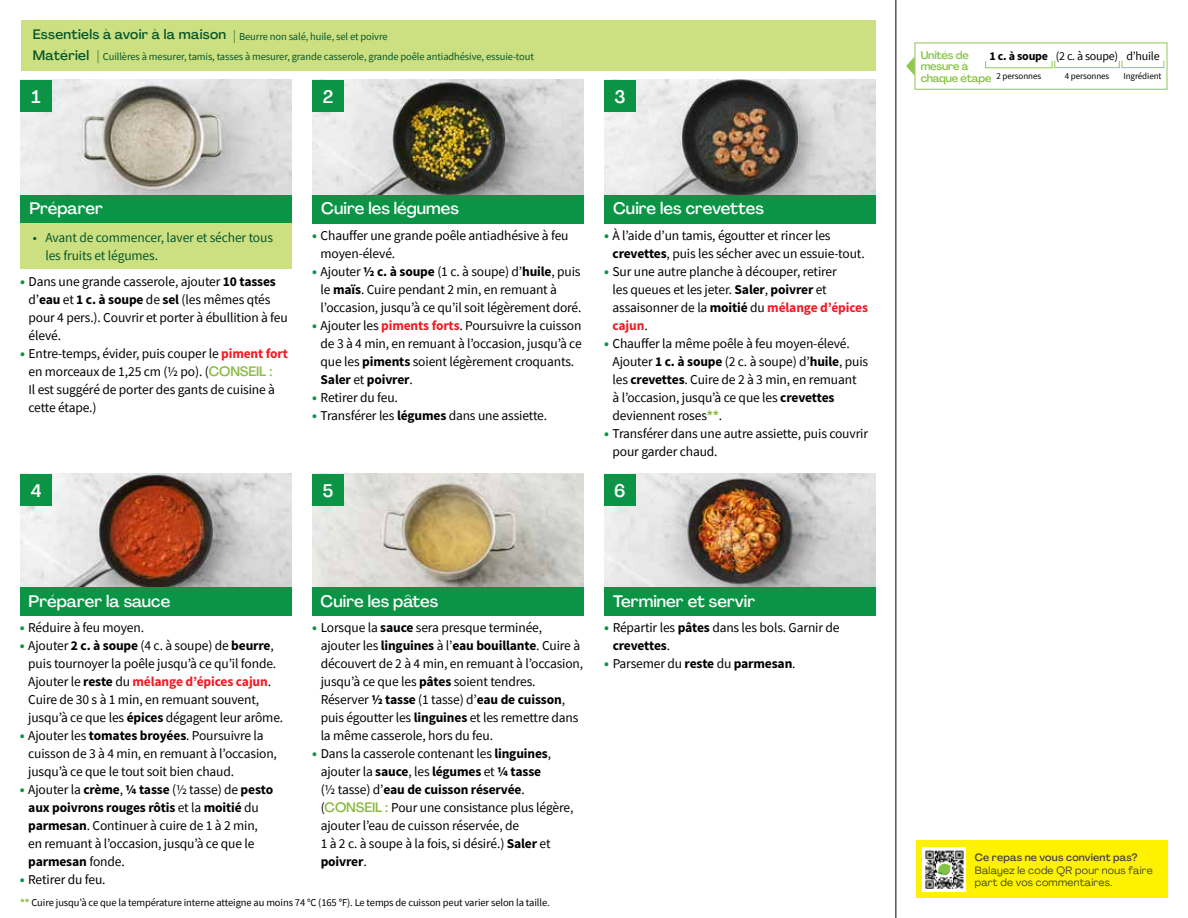
<style>
.page{position:relative;width:1188px;height:918px;background:#fff}
.page>*{position:absolute;margin:0;border:0;box-sizing:border-box;transform-origin:0 0}
.t1{font:500 18px "Agrandir";color:#fff}
.t2{font:500 16.5px "Agrandir";color:#fff}
.t3{font:13.5px/18px "Source Sans Pro";letter-spacing:-.01em;color:#000}
.t4{font:13.5px/18px "Source Sans Pro";letter-spacing:-.01em;color:#05562c}
.t5{font:500 13.5px "Agrandir";letter-spacing:.02em;color:#05562c}
.t6{font:12px "Source Sans Pro";letter-spacing:-.02em;color:#000}
.t7{font:500 11.1px/11.7px "Agrandir";letter-spacing:-.015em;color:#82c341}
.t8{font:10.5px "Source Sans Pro";letter-spacing:-.01em;color:#05562c}
.t9{font:10.5px "Source Sans Pro";letter-spacing:-.01em;color:#000}
.t10{font:10.5px/12.8px "Agrandir";letter-spacing:.02em;color:#414042}
.t11{font:500 10.5px "Agrandir";letter-spacing:.02em;color:#414042}
.t12{font:9px "Source Sans Pro";letter-spacing:-.01em;color:#000}
.s1{font-family:"Agrandir";font-weight:500;font-size:13.5px}
.s2{font-weight:700;font-size:14.25px;color:#0b9446}
.s3{font-weight:700}
.s4{font-weight:700;color:#ed1d24}
.s5{font-family:"Agrandir";font-weight:500;color:#8cba42}
.s6{font-weight:700;color:#8cba42}
</style>
<div class="page">
<img style="left:20px;top:474px;width:272px;height:113px">
<img style="left:312px;top:474px;width:272px;height:113px">
<img style="left:604px;top:473px;width:272px;height:114px">
<img style="left:20px;top:80px;width:272px;height:115px">
<img style="left:312px;top:80px;width:272px;height:115px">
<img style="left:604px;top:80px;width:272px;height:115px">
<div style="left:312px;top:195px;width:272px;height:29px;background:#0b9446"></div>
<div style="left:20px;top:195px;width:272px;height:29px;background:#0b9446"></div>
<div style="left:20px;top:587px;width:272px;height:29px;background:#0b9446"></div>
<div style="left:312px;top:587px;width:272px;height:29px;background:#0b9446"></div>
<div style="left:604px;top:587px;width:272px;height:29px;background:#0b9446"></div>
<div style="left:604px;top:195px;width:272px;height:29px;background:#0b9446"></div>
<div style="left:21px;top:20px;width:855px;height:51px;background:#cde081"></div>
<div style="left:20px;top:224px;width:272px;height:45px;background:#cde081"></div>
<hr style="left:896px;top:0;width:1px;height:918px;background:#000">
<div style="left:20px;top:474px;width:32px;height:32px;background:#0b9446"></div>
<div style="left:20px;top:80px;width:32px;height:32px;background:#0b9446"></div>
<div style="left:312px;top:474px;width:32px;height:32px;background:#0b9446"></div>
<div style="left:312px;top:80px;width:32px;height:32px;background:#0b9446"></div>
<div style="left:604px;top:474px;width:32px;height:32px;background:#0b9446"></div>
<div style="left:604px;top:80px;width:32px;height:32px;background:#0b9446"></div>
<svg style="left:906px;top:56px;width:9px;height:20px"></svg>
<div style="left:915px;top:43px;width:252px;height:47px;border:1px solid #91c84e"></div>
<div style="left:985px;top:61px;width:67px;height:7px;border:1px solid #91c84e"></div>
<div style="left:1054px;top:60px;width:66px;height:8px;border:1px solid #91c84e"></div>
<div style="left:1122px;top:60px;width:42px;height:8px;border:1px solid #91c84e"></div>
<div style="left:916px;top:840px;width:252px;height:58px;background:#fff200"></div>
<img style="left:923px;top:847px;width:43px;height:45px">
<svg style="left:938px;top:864px;width:13px;height:11px"></svg>
<p class="t5" style="left:33px;top:26px;width:195px">Essentiels à avoir à la maison</p>
<p class="t8" style="left:233px;top:30px;width:156px"><span class="s1">|</span> Beurre non salé, huile, sel et poivre</p>
<p class="t5" style="left:33px;top:47px;width:58px">Matériel</p>
<p class="t8" style="left:97px;top:50px;width:438px"><span class="s1">|</span> Cuillères à mesurer, tamis, tasses à mesurer, grande casserole, grande poêle antiadhésive, essuie-tout</p>
<h1 class="t1" style="left:32px;top:86px;width:11px">1</h1>
<h1 class="t1" style="left:323px;top:86px;width:12px">2</h1>
<h1 class="t1" style="left:614px;top:85px;width:13px">3</h1>
<p class="t2" style="left:29px;top:198px;width:75px">Préparer</p>
<p class="t2" style="left:321px;top:198px;width:139px">Cuire les légumes</p>
<p class="t2" style="left:613px;top:198px;width:152px">Cuire les crevettes</p>
<p class="t4" style="left:45px;top:229px;width:229px;text-indent:-13px">• Avant de commencer, laver et sécher tous les fruits et légumes.</p>
<p class="t3" style="left:29px;top:273px;width:261px;text-indent:-9px"><span class="s2">•</span> Dans une grande casserole, ajouter <span class="s3">10 tasses </span>d’<span class="s3">eau</span> et <span class="s3">1 c. à soupe</span> de <span class="s3">sel</span> (les mêmes qtés pour 4 pers.). Couvrir et porter à ébullition à feu élevé.</p>
<p class="t3" style="left:29px;top:345px;width:261px;text-indent:-9px"><span class="s2">•</span> Entre-temps, évider, puis couper le <span class="s4">piment fort </span>en morceaux de 1,25 cm (½ po). (<span class="s5">CONSEIL :<br></span>Il est suggéré de porter des gants de cuisine à cette étape.)</p>
<p class="t3" style="left:321px;top:226px;width:250px;text-indent:-9px"><span class="s2">•</span> Chauffer une grande poêle antiadhésive à feu moyen-élevé.</p>
<p class="t3" style="left:321px;top:262px;width:262px;text-indent:-9px"><span class="s2">•</span> Ajouter <span class="s3">½ c. à soupe</span> (1 c. à soupe) d’<span class="s3">huile</span>, puis le <span class="s3">maïs</span>. Cuire pendant 2 min, en remuant à l’occasion, jusqu’à ce qu’il soit légèrement doré.</p>
<p class="t3" style="left:321px;top:316px;width:263px;text-indent:-9px"><span class="s2">•</span> Ajouter les <span class="s4">piments forts</span>. Poursuivre la cuisson de 3 à 4 min, en remuant à l’occasion, jusqu’à ce que les <span class="s3">piments</span> soient légèrement croquants.<br><span class="s3">Saler</span> et <span class="s3">poivrer</span>.</p>
<p class="t3" style="left:312px;top:388px;width:87px"><span class="s2">•</span> Retirer du feu.</p>
<p class="t3" style="left:312px;top:406px;width:237px"><span class="s2">•</span> Transférer les <span class="s3">légumes</span> dans une assiette.</p>
<p class="t3" style="left:613px;top:226px;width:254px;text-indent:-9px"><span class="s2">•</span> À l’aide d’un tamis, égoutter et rincer les <span class="s3">crevettes</span>, puis les sécher avec un essuie-tout.</p>
<p class="t3" style="left:613px;top:262px;width:257px;text-indent:-9px"><span class="s2">•</span> Sur une autre planche à découper, retirer<br>les queues et les jeter. <span class="s3">Saler</span>, <span class="s3">poivrer</span> et assaisonner de la <span class="s3">moitié</span> du <span class="s4">mélange d’épices cajun</span>.</p>
<p class="t3" style="left:613px;top:334px;width:257px;text-indent:-9px"><span class="s2">•</span> Chauffer la même poêle à feu moyen-élevé.<br>Ajouter <span class="s3">1 c. à soupe</span> (2 c. à soupe) d’<span class="s3">huile</span>, puis les <span class="s3">crevettes</span>. Cuire de 2 à 3 min, en remuant<br>à l’occasion, jusqu’à ce que les <span class="s3">crevettes </span>deviennent roses<span class="s6">**</span>.</p>
<p class="t3" style="left:613px;top:424px;width:257px;text-indent:-9px"><span class="s2">•</span> Transférer dans une autre assiette, puis couvrir pour garder chaud.</p>
<h1 class="t1" style="left:31px;top:479px;width:12px">4</h1>
<h1 class="t1" style="left:323px;top:479px;width:12px">5</h1>
<h1 class="t1" style="left:614px;top:479px;width:13px">6</h1>
<p class="t2" style="left:29px;top:591px;width:143px">Préparer la sauce</p>
<p class="t2" style="left:321px;top:591px;width:119px">Cuire les pâtes</p>
<p class="t2" style="left:613px;top:591px;width:144px">Terminer et servir</p>
<p class="t3" style="left:20px;top:619px;width:126px"><span class="s2">•</span> Réduire à feu moyen.</p>
<p class="t3" style="left:28px;top:637px;width:257px;text-indent:-9px"><span class="s2">•</span> Ajouter <span class="s3">2 c. à soupe</span> (4 c. à soupe) de <span class="s3">beurre</span>, puis tournoyer la poêle jusqu’à ce qu’il fonde.<br>Ajouter le <span class="s3">reste</span> du <span class="s4">mélange d’épices cajun</span>.<br>Cuire de 30 s à 1 min, en remuant souvent, jusqu’à ce que les <span class="s3">épices</span> dégagent leur arôme.</p>
<p class="t3" style="left:28px;top:727px;width:250px;text-indent:-9px"><span class="s2">•</span> Ajouter les <span class="s3">tomates broyées</span>. Poursuivre la cuisson de 3 à 4 min, en remuant à l’occasion, jusqu’à ce que le tout soit bien chaud.</p>
<p class="t3" style="left:28px;top:781px;width:247px;text-indent:-9px"><span class="s2">•</span> Ajouter la <span class="s3">crème</span>, <span class="s3">¼ tasse</span> (½ tasse) de <span class="s3">pesto aux poivrons rouges rôtis</span> et la <span class="s3">moitié</span> du <span class="s3">parmesan</span>. Continuer à cuire de 1 à 2 min, en remuant à l’occasion, jusqu’à ce que le <span class="s3">parmesan</span> fonde.</p>
<p class="t3" style="left:20px;top:871px;width:87px"><span class="s2">•</span> Retirer du feu.</p>
<p class="t3" style="left:321px;top:619px;width:264px;text-indent:-9px"><span class="s2">•</span> Lorsque la <span class="s3">sauce</span> sera presque terminée, ajouter les <span class="s3">linguines</span> à l’<span class="s3">eau bouillante</span>. Cuire à découvert de 2 à 4 min, en remuant à l’occasion, jusqu’à ce que les <span class="s3">pâtes</span> soient tendres.<br>Réserver <span class="s3">½ tasse</span> (1 tasse) d’<span class="s3">eau de cuisson</span>, puis égoutter les <span class="s3">linguines</span> et les remettre dans la même casserole, hors du feu.</p>
<p class="t3" style="left:321px;top:745px;width:254px;text-indent:-9px"><span class="s2">•</span> Dans la casserole contenant les <span class="s3">linguines</span>, ajouter la <span class="s3">sauce</span>, les <span class="s3">légumes</span> et <span class="s3">¼ tasse<br></span>(½ tasse) d’<span class="s3">eau de cuisson réservée</span>. (<span class="s5">CONSEIL :</span> Pour une consistance plus légère, ajouter l’eau de cuisson réservée, de<br>1 à 2 c. à soupe à la fois, si désiré.) <span class="s3">Saler</span> et <span class="s3">poivrer</span>.</p>
<p class="t9" style="left:20px;top:895px;width:531px"><span class="s6">**</span> Cuire jusqu’à ce que la température interne atteigne au moins 74 °C (165 °F). Le temps de cuisson peut varier selon la taille.</p>
<p class="t3" style="left:613px;top:619px;width:228px;text-indent:-9px"><span class="s2">•</span> Répartir les <span class="s3">pâtes</span> dans les bols. Garnir de <span class="s3">crevettes</span>.</p>
<p class="t3" style="left:604px;top:655px;width:193px"><span class="s2">•</span> Parsemer du <span class="s3">reste</span> du <span class="s3">parmesan</span>.</p>
<p class="t7" style="left:921px;top:49px;width:72px">Unités de mesure à chaque étape</p>
<p class="t6" style="left:990px;top:48px;width:172px"><span class="s3">1 c. à soupe</span> (2 c. à soupe) d’huile</p>
<p class="t12" style="left:997px;top:70px;width:46px">2 personnes</p>
<p class="t12" style="left:1065px;top:70px;width:46px">4 personnes</p>
<p class="t12" style="left:1123px;top:70px;width:40px">Ingrédient</p>
<p class="t11" style="left:975px;top:851px;width:164px">Ce repas ne vous convient pas?</p>
<p class="t10" style="left:975px;top:863px;width:179px">Balayez le code QR pour nous faire part de vos commentaires.</p>
</div>
